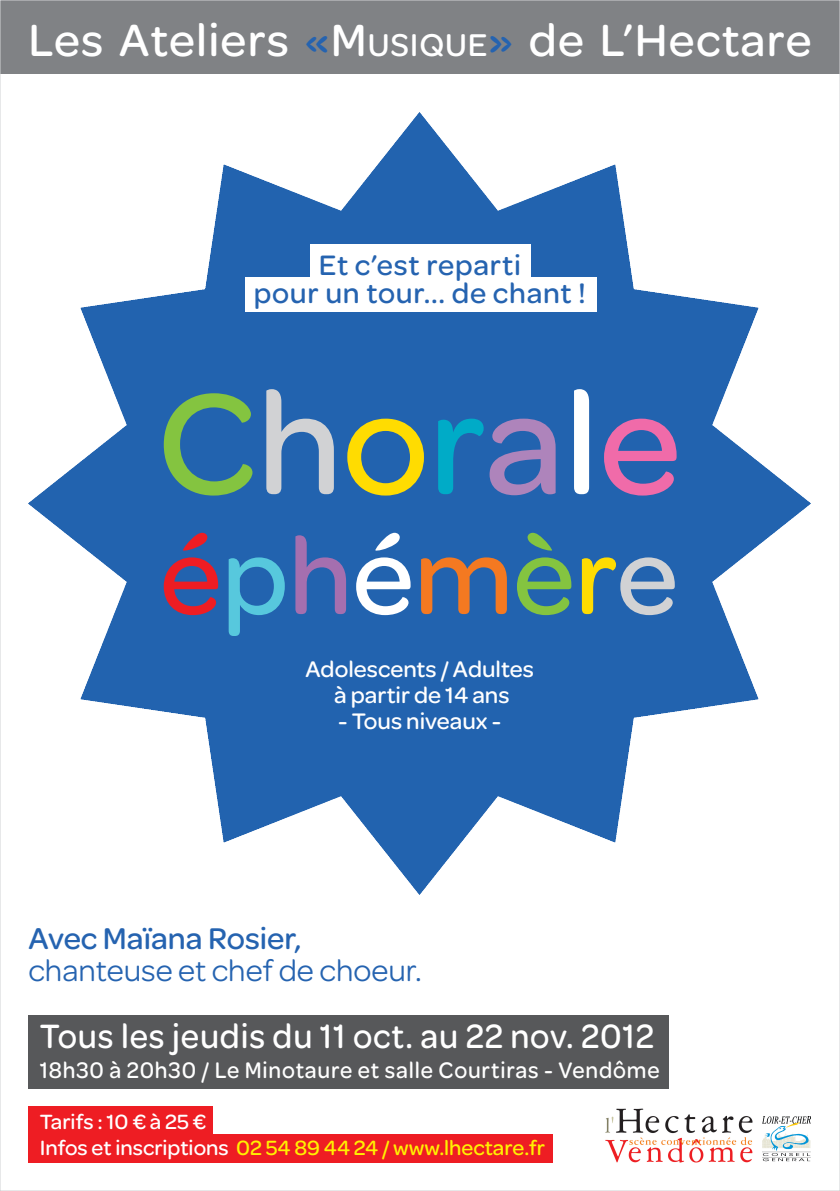
<style>
.page{position:relative;width:840px;height:1191px;background:#fff}
.page>*{position:absolute;margin:0;border:0;box-sizing:border-box;transform-origin:0 0}
.t1{font:500 152px "Omnes";color:#84c440}
.t2{font:500 114px "Omnes";color:#ee1d23}
.t3{font:500 48px "Omnes";letter-spacing:.025em;color:#fff}
.t4{font:500 36px "Omnes";letter-spacing:.025em;color:#fff;scale:.94 1}
.t5{font:32px "Omnes";color:#2563b0}
.t6{font:500 32px "Omnes";color:#2563b0}
.t7{font:500 30px/28px "Omnes";letter-spacing:.025em;color:#2563b0;text-align:center}
.t8{font:500 24px "Omnes";letter-spacing:.035em;color:#fff;scale:.94 1}
.t9{font:500 24px/26px "Omnes";letter-spacing:.015em;color:#fff;text-align:center}
.t10{font:500 22px/26px "Omnes";color:#fff}
.s1{color:#2563b0}
.s2{font-size:33.6px}
.s3{color:#d1d2d4}
.s4{color:#ffdc01}
.s5{color:#00abc7}
.s6{color:#ae84bb}
.s7{color:#fff}
.s8{color:#f06ba9}
.s9{color:#57c8dd}
.s10{color:#a56faf}
.s11{color:#f47921}
.s12{color:#84c440}
.s13{color:#fff101}
</style>
<div class="page">
<img style="left:28px;top:113px;width:781px;height:781px">
<div style="left:245px;top:277px;width:351px;height:34px;background:#fff"></div>
<div style="left:28px;top:1134px;width:525px;height:28px;background:#ee1d23"></div>
<div style="left:28px;top:1106px;width:184px;height:28px;background:#ee1d23"></div>
<div style="left:0;top:0;width:839px;height:74px;background:#808285"></div>
<img style="left:605px;top:1108px;width:148px;height:55px">
<div style="left:28px;top:1015px;width:640px;height:74px;background:#57585a"></div>
<div style="left:310px;top:244px;width:220px;height:34px;background:#fff"></div>
<img style="left:762px;top:1116px;width:47px;height:45px">
<h3 class="t3" style="left:28px;top:7px;width:784px">Les Ateliers <span class="s1">«</span>M<span class="s2">USIQUE</span><span class="s1">»</span> de L’Hectare</h3>
<h3 class="t7" style="left:254px;top:249px;width:333px">Et c’est reparti<br>pour un tour... de chant !</h3>
<h1 class="t1" style="left:157px;top:338px;width:525px">C<span class="s3">h</span><span class="s4">o</span><span class="s5">r</span><span class="s6">a</span><span class="s7">l</span><span class="s8">e</span></h1>
<h2 class="t2" style="left:160px;top:497px;width:519px">é<span class="s9">p</span><span class="s10">h</span><span class="s7">é</span><span class="s11">m</span><span class="s12">è</span><span class="s4">r</span><span class="s3">e</span></h2>
<p class="t9" style="left:305px;top:655px;width:230px">Adolescents / Adultes à partir de 14 ans</p>
<p class="t9" style="left:338px;top:707px;width:164px">- Tous niveaux -</p>
<h3 class="t6" style="left:28px;top:915px;width:275px">Avec Maïana Rosier,</h3>
<h3 class="t5" style="left:28px;top:948px;width:395px">chanteuse et chef de choeur.</h3>
<h3 class="t4" style="left:40px;top:1011px;width:654px">Tous les jeudis du 11 oct. au 22 nov. 2012</h3>
<p class="t8" style="left:40px;top:1053px;width:660px">18h30 à 20h30 / Le Minotaure et salle Courtiras - Vendôme</p>
<p class="t10" style="left:40px;top:1107px;width:506px">Tarifs : 10 € à 25 €<br>Infos et inscriptions <span class="s13">02 54 89 44 24 / www.lhectare.fr</span></p>
</div>
